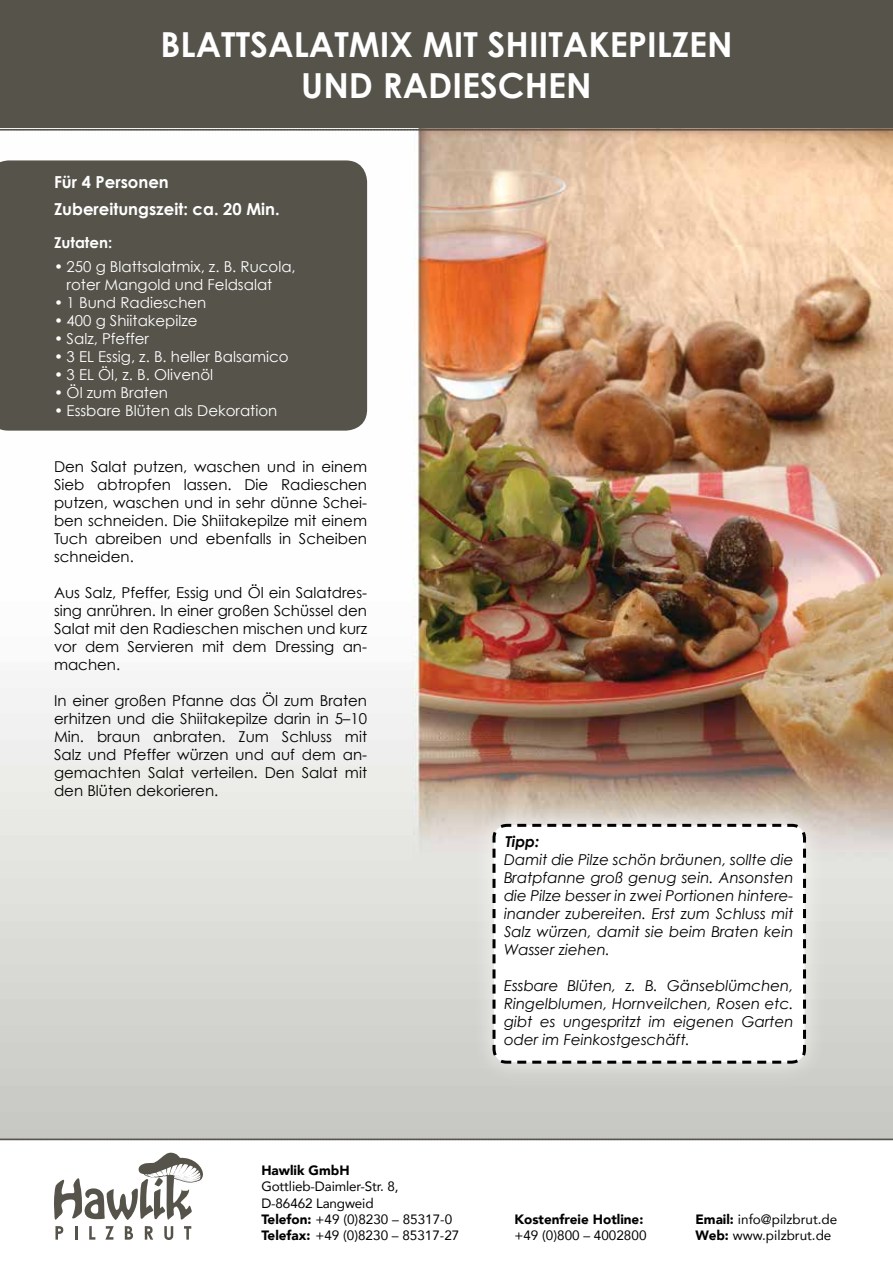
<style>
.page{position:relative;width:893px;height:1263px;background:#fff}
.page>*{position:absolute;margin:0;border:0;box-sizing:border-box;transform-origin:0 0}
.t1{font:700 34.5px/41.4px "Century Gothic";color:#fff;text-align:center}
.t2{font:700 16.5px/27px "Century Gothic";color:#fff}
.t3{font:15px/18px "Century Gothic";color:#000;text-align:justify}
.t4{font:italic 15px/18px "Century Gothic";color:#000;text-align:justify}
.t5{font:15px/18px "Century Gothic";color:#fff}
.t6{font:700 15px "Century Gothic";color:#fff}
.t7{font:italic 700 15px "Century Gothic";color:#000}
.t8{font:13.5px/16.2px "Avenir";color:#000}
.t9{font:900 13.5px "Avenir";color:#000}
.s1{font-weight:900}
</style>
<div class="page">
<div style="left:0;top:0;width:893px;height:129px;background:#56534b"></div>
<img style="left:0;top:131px;width:893px;height:1007px">
<div style="left:0;top:160px;width:367px;height:271px;background:#56534b"></div>
<div style="left:471px;top:802px;width:356px;height:283px;background:#fff;opacity:.75"></div>
<svg style="left:491px;top:822px;width:316px;height:243px"></svg>
<svg style="left:54px;top:1153px;width:149px;height:87px"></svg>
<svg style="left:0;top:1138px;width:893px;height:2px;background:#76746d"></svg>
<svg style="left:0;top:129px;width:893px;height:2px;background:#706a61"></svg>
<h1 class="t1" style="left:161px;top:23px;width:574px">Blattsalatmix mit Shiitakepilzen und Radieschen</h1>
<p class="t2" style="left:54px;top:168px;width:227px">Für 4 Personen<br>Zubereitungszeit: ca. 20 Min.</p>
<p class="t6" style="left:54px;top:233px;width:60px">Zutaten:</p>
<p class="t5" style="left:67px;top:257px;width:231px;text-indent:-13px">• 250 g Blattsalatmix, z. B. Rucola, roter Mangold und Feldsalat</p>
<p class="t5" style="left:54px;top:293px;width:154px">• 1 Bund Radieschen</p>
<p class="t5" style="left:54px;top:311px;width:145px">• 400 g Shiitakepilze</p>
<p class="t5" style="left:54px;top:329px;width:97px">• Salz, Pfeffer</p>
<p class="t5" style="left:54px;top:347px;width:236px">• 3 EL Essig, z. B. heller Balsamico</p>
<p class="t5" style="left:54px;top:365px;width:161px">• 3 EL Öl, z. B. Olivenöl</p>
<p class="t5" style="left:54px;top:383px;width:115px">• Öl zum Braten</p>
<p class="t5" style="left:54px;top:401px;width:225px">• Essbare Blüten als Dekoration</p>
<p class="t3" style="left:54px;top:457px;width:315px">Den Salat putzen, waschen und in einem Sieb abtropfen lassen. Die Radieschen putzen, waschen und in sehr dünne Schei&shy;ben schneiden. Die Shiitakepilze mit einem Tuch abreiben und ebenfalls in Scheiben schneiden.</p>
<p class="t3" style="left:54px;top:583px;width:315px">Aus Salz, Pfeffer, Essig und Öl ein Salatdres&shy;sing anrühren. In einer großen Schüssel den Salat mit den Radieschen mischen und kurz vor dem Servieren mit dem Dressing an&shy;machen.</p>
<p class="t3" style="left:54px;top:691px;width:315px">In einer großen Pfanne das Öl zum Braten erhitzen und die Shiitakepilze darin in 5–10<br>Min. braun anbraten. Zum Schluss mit Salz und Pfeffer würzen und auf dem an&shy;gemachten Salat verteilen. Den Salat mit den Blüten dekorieren.</p>
<p class="t7" style="left:505px;top:831px;width:35px">Tipp:</p>
<p class="t4" style="left:504px;top:850px;width:291px">Damit die Pilze schön bräunen, sollte die Bratpfanne groß genug sein. Ansonsten die Pilze besser in zwei Portionen hintere&shy;inander zubereiten. Erst zum Schluss mit Salz würzen, damit sie beim Braten kein Wasser ziehen.</p>
<p class="t4" style="left:504px;top:976px;width:291px">Essbare Blüten, z. B. Gänseblümchen, Ringelblumen, Hornveilchen, Rosen etc. gibt es ungespritzt im eigenen Garten oder im Feinkostgeschäft.</p>
<p class="t9" style="left:261px;top:1159px;width:90px">Hawlik GmbH</p>
<p class="t8" style="left:261px;top:1178px;width:200px">Gottlieb-Daimler-Str. 8,<br>D-86462 Langweid<br><span class="s1">Telefon:</span> +49 (0)8230 – 85317-0<br><span class="s1">Telefax:</span> +49 (0)8230 – 85317-27</p>
<p class="t9" style="left:514px;top:1207px;width:130px">Kostenfreie Hotline:</p>
<p class="t8" style="left:514px;top:1227px;width:134px">+49 (0)800 – 4002800</p>
<p class="t8" style="left:695px;top:1210px;width:143px"><span class="s1">Email:</span> info@pilzbrut.de<br><span class="s1">Web:</span> www.pilzbrut.de</p>
</div>
